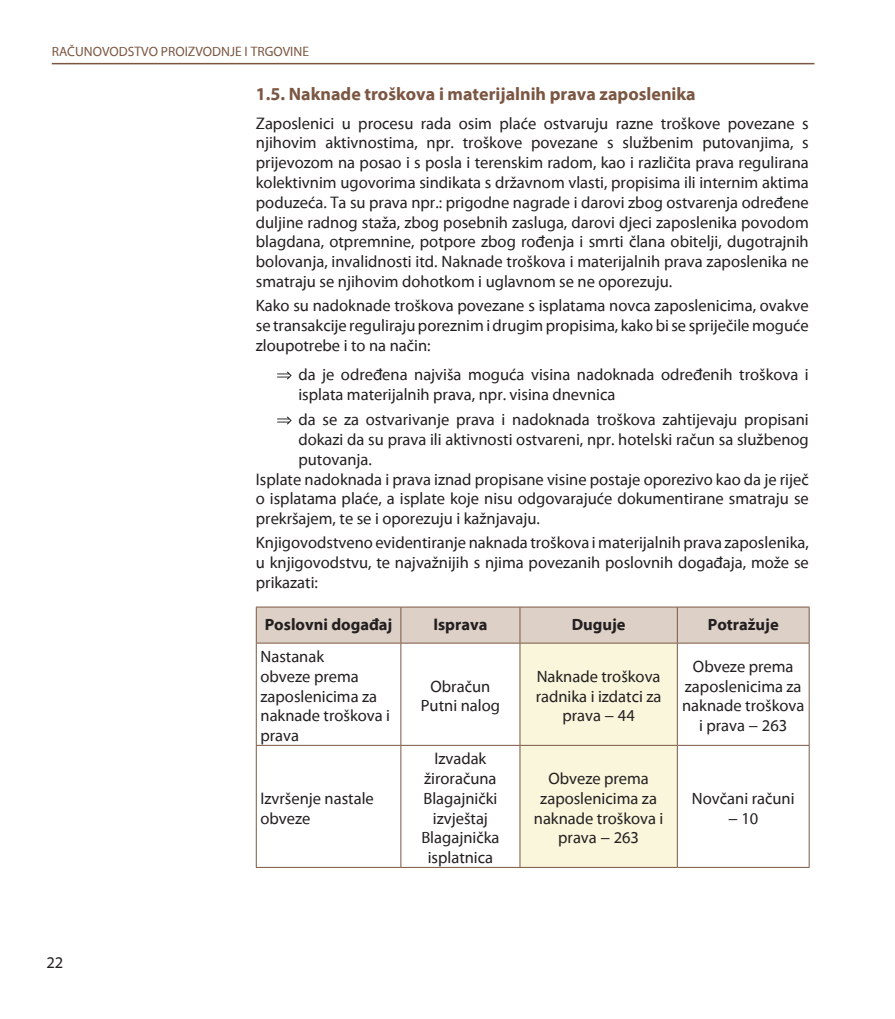
<style>
.page{position:relative;width:895px;height:1019px;background:#fff}
.page>*{position:absolute;margin:0;border:0;box-sizing:border-box;transform-origin:0 0}
._1_1__Naslov{font:700 18px "FS Myriad Pro";color:#7b5743}
.Tekst{font:16.5px/19.8px "FS Myriad Pro";color:#231f20;text-align:justify}
.Tablica_tekst{font:16.5px/19.8px "FS Myriad Pro";color:#231f20;text-align:center}
.Uvlaka_tab{font:16.5px/19.8px "FS Myriad Pro";color:#231f20}
.Tablica_tekst-2{font:700 16.5px "FS Myriad Pro";color:#231f20}
.t1{font:13.5px "FS Myriad Pro";color:#7b5743}
</style>
<div class="page">
<hr style="left:52px;top:63px;width:762px;height:1px;background:#7b5743">
<svg style="left:277px;top:371px;width:15px;height:8px"></svg>
<svg style="left:277px;top:416px;width:15px;height:8px"></svg>
<svg style="left:257px;top:608px;width:552px;height:259px"></svg>
<hr style="left:256px;top:607px;width:1px;height:36px;background:#7b5743">
<hr style="left:256px;top:607px;width:145px;height:1px;background:#7b5743">
<hr style="left:400px;top:607px;width:1px;height:36px;background:#7b5743">
<hr style="left:401px;top:607px;width:119px;height:1px;background:#7b5743">
<hr style="left:519px;top:607px;width:1px;height:36px;background:#7b5743">
<hr style="left:520px;top:607px;width:157px;height:1px;background:#7b5743">
<hr style="left:677px;top:607px;width:1px;height:36px;background:#7b5743">
<hr style="left:677px;top:607px;width:132px;height:1px;background:#7b5743">
<hr style="left:809px;top:607px;width:1px;height:36px;background:#7b5743">
<hr style="left:256px;top:643px;width:1px;height:102px;background:#7b5743">
<hr style="left:256px;top:643px;width:145px;height:1px;background:#7b5743">
<hr style="left:400px;top:643px;width:1px;height:102px;background:#7b5743">
<hr style="left:401px;top:643px;width:119px;height:1px;background:#7b5743">
<hr style="left:519px;top:643px;width:1px;height:102px;background:#7b5743">
<hr style="left:520px;top:643px;width:157px;height:1px;background:#7b5743">
<hr style="left:677px;top:643px;width:1px;height:102px;background:#7b5743">
<hr style="left:677px;top:643px;width:132px;height:1px;background:#7b5743">
<hr style="left:809px;top:643px;width:1px;height:102px;background:#7b5743">
<hr style="left:256px;top:746px;width:1px;height:121px;background:#7b5743">
<hr style="left:256px;top:745px;width:145px;height:1px;background:#7b5743">
<hr style="left:256px;top:867px;width:145px;height:1px;background:#7b5743">
<hr style="left:400px;top:746px;width:1px;height:121px;background:#7b5743">
<hr style="left:401px;top:745px;width:119px;height:1px;background:#7b5743">
<hr style="left:401px;top:867px;width:119px;height:1px;background:#7b5743">
<hr style="left:519px;top:746px;width:1px;height:121px;background:#7b5743">
<hr style="left:520px;top:745px;width:157px;height:1px;background:#7b5743">
<hr style="left:520px;top:867px;width:157px;height:1px;background:#7b5743">
<hr style="left:677px;top:746px;width:1px;height:121px;background:#7b5743">
<hr style="left:677px;top:745px;width:132px;height:1px;background:#7b5743">
<hr style="left:809px;top:746px;width:1px;height:121px;background:#7b5743">
<hr style="left:677px;top:867px;width:132px;height:1px;background:#7b5743">
<p class="t1" style="left:52px;top:45px;width:259px">RAČUNOVODSTVO PROIZVODNJE I TRGOVINE</p>
<p class="_1_1__Naslov" style="left:256px;top:84px;width:441px">1.5. Naknade troškova i materijalnih prava zaposlenika</p>
<p class="Tekst" style="left:256px;top:114px;width:554px">Zaposlenici u procesu rada osim plaće ostvaruju razne troškove povezane s njihovim aktivnostima, npr. troškove povezane s službenim putovanjima, s prijevozom na posao i s posla i terenskim radom, kao i različita prava regulirana kolektivnim ugovorima sindikata s državnom vlasti, propisima ili internim aktima poduzeća. Ta su prava npr.: prigodne nagrade i darovi zbog ostvarenja određene duljine radnog staža, zbog posebnih zasluga, darovi djeci zaposlenika povodom blagdana, otpremnine, potpore zbog rođenja i smrti člana obitelji, dugotrajnih bolovanja, invalidnosti itd. Naknade troškova i materijalnih prava zaposlenika ne smatraju se njihovim dohotkom i uglavnom se ne oporezuju.</p>
<p class="Tekst" style="left:256px;top:296px;width:554px">Kako su nadoknade troškova povezane s isplatama novca zaposlenicima, ovakve se transakcije reguliraju poreznim i drugim propisima, kako bi se spriječile moguće zloupotrebe i to na način:</p>
<p class="Uvlaka_tab" style="left:298px;top:365px;width:512px">da je određena najviša moguća visina nadoknada određenih troškova i isplata materijalnih prava, npr. visina dnevnica</p>
<p class="Uvlaka_tab" style="left:298px;top:410px;width:512px;text-align:justify">da se za ostvarivanje prava i nadoknada troškova zahtijevaju propisani dokazi da su prava ili aktivnosti ostvareni, npr. hotelski račun sa službenog putovanja.</p>
<p class="Tekst" style="left:256px;top:469px;width:554px">Isplate nadoknada i prava iznad propisane visine postaje oporezivo kao da je riječ o isplatama plaće, a isplate koje nisu odgovarajuće dokumentirane smatraju se prekršajem, te se i oporezuju i kažnjavaju.</p>
<p class="Tekst" style="left:256px;top:533px;width:554px">Knjigovodstveno evidentiranje naknada troškova i materijalnih prava zaposlenika, u knjigovodstvu, te najvažnijih s njima povezanih poslovnih događaja, može se prikazati:</p>
<p class="Tablica_tekst-2" style="left:265px;top:615px;width:129px">Poslovni događaj</p>
<p class="Tablica_tekst-2" style="left:433px;top:615px;width:56px">Isprava</p>
<p class="Tablica_tekst-2" style="left:572px;top:615px;width:55px">Duguje</p>
<p class="Tablica_tekst-2" style="left:708px;top:615px;width:73px">Potražuje</p>
<p class="Tablica_tekst" style="left:260px;top:647px;width:131px;text-align:left">Nastanak<br>obveze prema zaposlenicima za naknade troškova i prava</p>
<p class="Tablica_tekst" style="left:536px;top:666px;width:127px">Naknade troškova radnika i izdatci za prava – 44</p>
<p class="Tablica_tekst" style="left:682px;top:657px;width:124px">Obveze prema zaposlenicima za naknade troškova i prava – 263</p>
<p class="Tablica_tekst" style="left:430px;top:676px;width:61px">Obračun</p>
<p class="Tablica_tekst" style="left:421px;top:696px;width:81px">Putni nalog</p>
<p class="Tekst" style="left:46px;top:953px;width:18px">22</p>
<p class="Tablica_tekst" style="left:260px;top:788px;width:115px;text-align:left">Izvršenje nastale obveze</p>
<p class="Tablica_tekst" style="left:424px;top:749px;width:74px">Izvadak žiroračuna</p>
<p class="Tablica_tekst" style="left:421px;top:788px;width:80px">Blagajnički izvještaj<br>Blagajnička isplatnica</p>
<p class="Tablica_tekst" style="left:534px;top:769px;width:131px">Obveze prema zaposlenicima za naknade troškova i prava – 263</p>
<p class="Tablica_tekst" style="left:692px;top:788px;width:104px">Novčani računi</p>
<p class="Tablica_tekst" style="left:728px;top:808px;width:32px">– 10</p>
</div>
